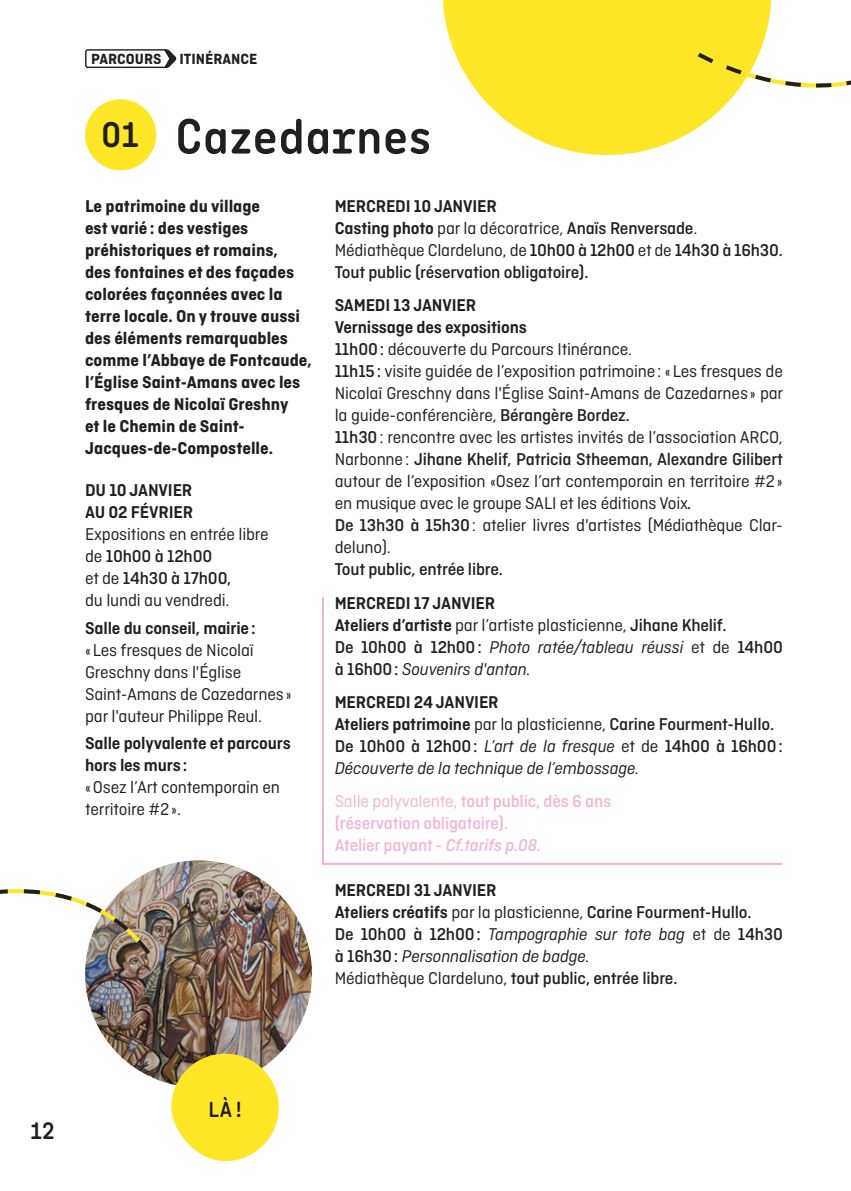
<style>
.page{position:relative;width:851px;height:1191px;background:#fff}
.page>*{position:absolute;margin:0;border:0;box-sizing:border-box;transform-origin:0 0}
.t1{font:500 50px "Angus";color:#231f20}
.t2{font:500 24px "Angus";color:#231f20}
.t3{font:500 22px "Angus";color:#231f20}
.t4{font:18px/22px "Ciutadella";letter-spacing:-.01em;color:#231f20}
.t5{font:500 18px/22px "Ciutadella";letter-spacing:-.01em;color:#231f20}
.t6{font:italic 18px/22px "Ciutadella";letter-spacing:-.01em;color:#231f20}
.t7{font:700 18px/22px "Ciutadella";color:#231f20}
.t8{font:500 18px/22px "Ciutadella";letter-spacing:-.01em;color:#f6b5d2}
.t9{font:600 18px/22px "Ciutadella";letter-spacing:-.01em;color:#231f20}
.t10{font:700 15.6px "Ciutadella";color:#231f20}
.s1{font-size:36px}
.s2{font-weight:600}
.s3{font-weight:400}
.s4{font-weight:500}
.s5{font-weight:500;font-style:italic}
.s6{font-weight:600;font-style:normal}
.s7{font-style:normal}
.s8{font-weight:500;font-style:normal}
.s9{font-style:italic}
.s10{font-weight:400;font-style:italic}
</style>
<div class="page">
<img style="left:85px;top:860px;width:227px;height:227px;border-radius:113px">
<div style="left:171px;top:1053px;width:108px;height:108px;background:#ffe627;border-radius:50%"></div>
<svg style="left:0;top:869px;width:154px;height:89px"></svg>
<svg style="left:442px;top:0;width:252px;height:155px;fill:#ffe627"></svg>
<svg style="left:694px;top:0;width:156px;height:130px"></svg>
<svg style="left:322px;top:597px;width:461px;height:268px"></svg>
<svg style="left:85px;top:49px;width:92px;height:20px"></svg>
<div style="left:85px;top:99px;width:71px;height:71px;background:#ffe627;border-radius:50%"></div>
<p class="t10" style="left:91px;top:49px;width:167px">PARCOURS ITINÉRANCE</p>
<h1 class="t1" style="left:101px;top:105px;width:331px"><span class="s1">01</span> Cazedarnes</h1>
<p class="t7" style="left:85px;top:195px;width:228px">Le patrimoine du village<br>est varié : des vestiges préhistoriques et romains,<br>des fontaines et des façades colorées façonnées avec la terre locale. On y trouve aussi des éléments remarquables comme l’Abbaye de Fontcaude, l’Église Saint-Amans avec les fresques de Nicolaï Greshny<br>et le Chemin de Saint-<br>Jacques-de-Compostelle.</p>
<p class="t5" style="left:334px;top:195px;width:449px"><span class="s2">MERCREDI 10 JANVIER<br>Casting photo</span> <span class="s3">par la décoratrice,</span> Anaïs Renversade<span class="s3">.<br>Médiathèque Clardeluno, de</span> 10h00 à 12h00 <span class="s3">et de</span> 14h30 à 16h30.<br>Tout public (réservation obligatoire).</p>
<p class="t4" style="left:334px;top:294px;width:450px"><span class="s2">SAMEDI 13 JANVIER<br>Vernissage des expositions<br></span><span class="s4">11h00:</span> découverte du Parcours Itinérance.<br><span class="s4">11h15:</span> visite guidée de l’exposition patrimoine: «Les fresques de Nicolaï Greschny dans l'Église Saint-Amans de Cazedarnes» par la guide-conférencière, <span class="s4">Bérangère Bordez.<br>11h30</span>: rencontre avec les artistes invités de l’association ARCO, Narbonne: <span class="s4">Jihane Khelif, Patricia Stheeman, Alexandre Gilibert </span>autour de l’exposition «Osez l’art contemporain en territoire #2» en musique avec le groupe SALI et les éditions Voix<span class="s5">.<br></span><span class="s4">De 13h30 à 15h30</span>: atelier livres d'artistes (Médiathèque Clar&shy;deluno).</p>
<p class="t5" style="left:334px;top:558px;width:170px">Tout public, entrée libre.</p>
<p class="t6" style="left:334px;top:592px;width:449px"><span class="s6">MERCREDI 17 JANVIER<br>Ateliers d’artiste</span> <span class="s7">par l’artiste plasticienne,</span> <span class="s8">Jihane Khelif.<br>De 10h00 à 12h00:</span> Photo ratée/tableau réussi <span class="s7">et de</span> <span class="s8">14h00 à 16h00:</span> Souvenirs d'antan.</p>
<p class="t6" style="left:334px;top:691px;width:449px"><span class="s6">MERCREDI 24 JANVIER<br>Ateliers patrimoine</span> <span class="s7">par la plasticienne,</span> <span class="s8">Carine Fourment-Hullo.<br>De 10h00 à 12h00:</span> L’art de la fresque <span class="s7">et de</span> <span class="s8">14h00 à 16h00:<br></span>Découverte de la technique de l’embossage.</p>
<p class="t8" style="left:334px;top:790px;width:278px"><span class="s3">Salle polyvalente,</span> tout public, dès 6 ans (réservation obligatoire).<br>Atelier payant - <span class="s9">Cf.tarifs p.08.</span></p>
<p class="t5" style="left:334px;top:879px;width:449px"><span class="s2">MERCREDI 31 JANVIER<br>Ateliers créatifs</span> <span class="s3">par la plasticienne,</span> Carine Fourment-Hullo.<br>De 10h00 à 12h00: <span class="s10">Tampographie sur tote bag</span> <span class="s3">et de</span> 14h30 à 16h30: <span class="s10">Personnalisation de badge.<br></span><span class="s3">Médiathèque Clardeluno,</span> tout public, entrée libre.</p>
<p class="t9" style="left:85px;top:479px;width:109px">DU 10 JANVIER<br>AU 02 FÉVRIER</p>
<p class="t4" style="left:85px;top:523px;width:185px">Expositions en entrée libre de <span class="s4">10h00 à 12h00<br></span>et de <span class="s4">14h30 à 17h00,<br></span>du lundi au vendredi.</p>
<p class="t9" style="left:85px;top:616px;width:172px">Salle du conseil, mairie:</p>
<p class="t4" style="left:85px;top:638px;width:208px">«Les fresques de Nicolaï<br>Greschny dans l'Église<br>Saint-Amans de Cazedarnes» par l'auteur Philippe Reul.</p>
<p class="t9" style="left:85px;top:732px;width:207px">Salle polyvalente et parcours hors les murs:</p>
<p class="t4" style="left:85px;top:776px;width:196px">«Osez l’Art contemporain en territoire #2».</p>
<h2 class="t2" style="left:30px;top:1116px;width:26px">12</h2>
<p class="t3" style="left:208px;top:1095px;width:35px">LÀ!</p>
</div>
